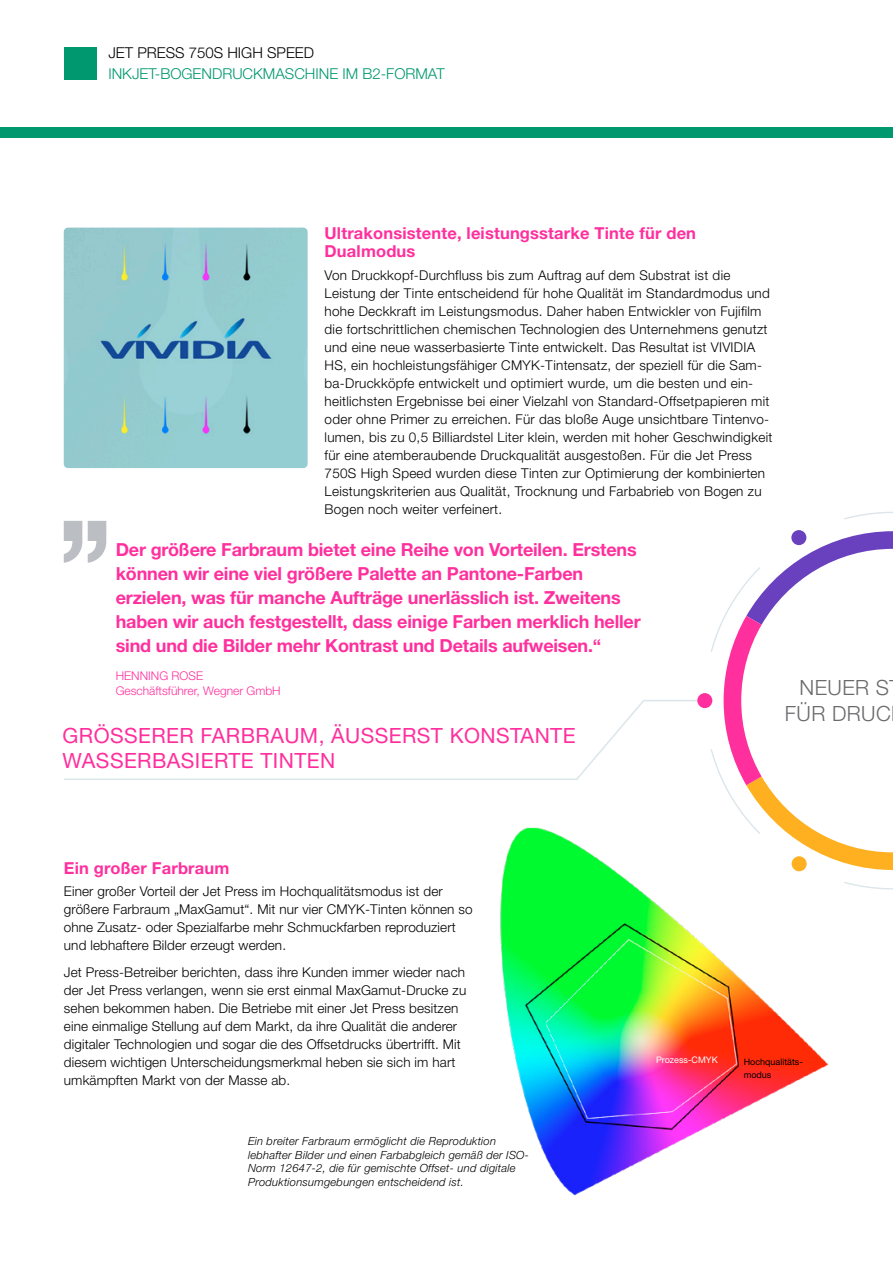
<style>
.page{position:relative;width:893px;height:1263px;background:#fff}
.page>*{position:absolute;margin:0;border:0;box-sizing:border-box;transform-origin:0 0}
.Label{font:21px/25.2px "Helvetica Neue LT Pro";letter-spacing:.02em;color:#ff2f9d}
.t1{font:300 21px/26.4px "Helvetica Neue LT Pro";letter-spacing:.02em;color:#6a6a6d;text-align:right}
.Content_-_Quote{font:700 18px/24px "Helvetica Neue LT Pro";letter-spacing:-.01em;color:#ff2f9d}
.Page_-_para_heading{font:700 16.5px/18px "Helvetica Neue LT Pro";letter-spacing:.01em;color:#ff2f9d}
.t2{font:300 15px "Helvetica Neue LT Pro";color:#00986e}
.t3{font:300 15px "Helvetica Neue LT Pro";color:#000}
.Page_-_body_text{font:300 13.5px/18px "Helvetica Neue LT Pro";letter-spacing:.02em;color:#000}
.Content_-_Quote-2{font:300 12px/15px "Helvetica Neue LT Pro";color:#ff2f9d}
.Page_-_captions{font:italic 300 11.25px/13.5px "Helvetica Neue LT Pro";letter-spacing:.02em;color:#000}
.Diagram_label{font:9px/12.5px "Helvetica Neue LT Pro";color:#000}
.Diagram_label-2{font:9px "Helvetica Neue LT Pro";color:#fff}
</style>
<div class="page">
<div style="left:0;top:128px;width:893px;height:10px;background:#00986e"></div>
<div style="left:64px;top:47px;width:33px;height:33px;background:#00986e"></div>
<img style="left:500px;top:827px;width:329px;height:369px">
<svg style="left:64px;top:521px;width:43px;height:42px"></svg>
<svg style="left:64px;top:700px;width:619px;height:80px"></svg>
<svg style="left:683px;top:512px;width:210px;height:397px"></svg>
<div style="left:791px;top:530px;width:15px;height:15px;background:#6941bf;border-radius:50%"></div>
<div style="left:697px;top:693px;width:15px;height:15px;background:#ff2f9d;border-radius:50%"></div>
<div style="left:792px;top:856px;width:15px;height:15px;background:#ffb020;border-radius:50%"></div>
<div style="left:64px;top:228px;width:244px;height:240px;background:#94ccce"></div>
<p class="t3" style="left:108px;top:44px;width:207px">JET PRESS 750S HIGH SPEED</p>
<p class="t2" style="left:108px;top:65px;width:338px">INKJET-BOGENDRUCKMASCHINE IM B2-FORMAT</p>
<p class="Page_-_para_heading" style="left:325px;top:224px;width:373px">Ultrakonsistente, leistungsstarke Tinte für den<br>Dualmodus</p>
<p class="Page_-_body_text" style="left:325px;top:265px;width:449px">Von Druckkopf-Durchfluss bis zum Auftrag auf dem Substrat ist die Leistung der Tinte entscheidend für hohe Qualität im Standardmodus und hohe Deckkraft im Leistungsmodus. Daher haben Entwickler von Fujifilm die fortschrittlichen chemischen Technologien des Unternehmens genutzt und eine neue wasserbasierte Tinte entwickelt. Das Resultat ist VIVIDIA HS, ein hochleistungsfähiger CMYK-Tintensatz, der speziell für die Sam&shy;ba-Druckköpfe entwickelt und optimiert wurde, um die besten und ein&shy;heitlichsten Ergebnisse bei einer Vielzahl von Standard-Offsetpapieren mit oder ohne Primer zu erreichen. Für das bloße Auge unsichtbare Tintenvo&shy;lumen, bis zu 0,5 Billiardstel Liter klein, werden mit hoher Geschwindigkeit für eine atemberaubende Druckqualität ausgestoßen. Für die Jet Press 750S High Speed wurden diese Tinten zur Optimierung der kombinierten Leistungskriterien aus Qualität, Trocknung und Farbabrieb von Bogen zu Bogen noch weiter verfeinert.</p>
<p class="Content_-_Quote" style="left:116px;top:537px;width:527px">Der größere Farbraum bietet eine Reihe von Vorteilen. Erstens können wir eine viel größere Palette an Pantone-Farben erzielen, was für manche Aufträge unerlässlich ist. Zweitens haben wir auch festgestellt, dass einige Farben merklich heller sind und die Bilder mehr Kontrast und Details aufweisen.“</p>
<p class="Content_-_Quote-2" style="left:116px;top:667px;width:166px">HENNING ROSE<br>Geschäftsführer, Wegner GmbH</p>
<p class="t1" style="left:785px;top:674px;width:108px">NEUER S<br>FÜR DRUC</p>
<p class="Label" style="left:63px;top:722px;width:514px">GRÖSSERER FARBRAUM, ÄUSSERST KONSTANTE<br>WASSERBASIERTE TINTEN</p>
<p class="Page_-_para_heading" style="left:64px;top:858px;width:167px">Ein großer Farbraum</p>
<p class="Page_-_body_text" style="left:64px;top:882px;width:410px">Einer großer Vorteil der Jet Press im Hochqualitätsmodus ist der größere Farbraum „MaxGamut“. Mit nur vier CMYK-Tinten können so ohne Zusatz- oder Spezialfarbe mehr Schmuckfarben reproduziert und lebhaftere Bilder erzeugt werden.</p>
<p class="Page_-_body_text" style="left:64px;top:963px;width:404px">Jet Press-Betreiber berichten, dass ihre Kunden immer wieder nach der Jet Press verlangen, wenn sie erst einmal MaxGamut-Drucke zu sehen bekommen haben. Die Betriebe mit einer Jet Press besitzen eine einmalige Stellung auf dem Markt, da ihre Qualität die anderer digitaler Technologien und sogar die des Offsetdrucks übertrifft. Mit diesem wichtigen Unterscheidungsmerkmal heben sie sich im hart umkämpften Markt von der Masse ab.</p>
<p class="Page_-_captions" style="left:248px;top:1134px;width:282px">Ein breiter Farbraum ermöglicht die Reproduktion lebhafter Bilder und einen Farbabgleich gemäß der ISO-Norm 12647-2, die für gemischte Offset- und digitale Produktionsumgebungen entscheidend ist.</p>
<p class="Diagram_label-2" style="left:656px;top:1054px;width:63px">Prozess-CMYK</p>
<p class="Diagram_label" style="left:744px;top:1056px;width:61px">Hochqualitäts&shy;modus</p>
</div>
